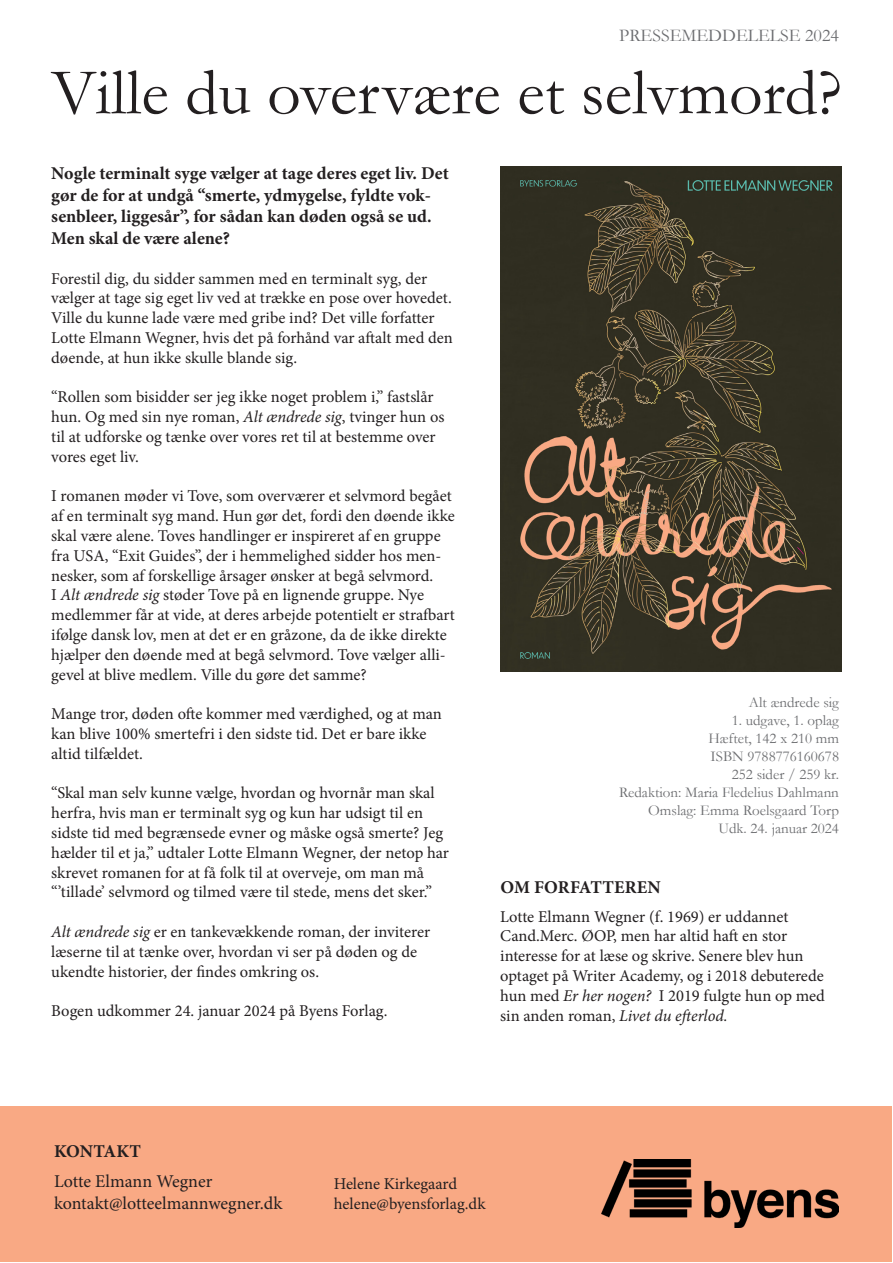
<style>
.page{position:relative;width:893px;height:1263px;background:#fff}
.page>*{position:absolute;margin:0;border:0;box-sizing:border-box;transform-origin:0 0}
.t1{font:66px "Garamond";color:#231f20}
.Paragraph_Style_1{font:700 18px/21.6px "Minion Pro";color:#231f20}
.t2{font:18px "Minion Pro";letter-spacing:-.005em;color:#231f20}
.t3{font:18px "Garamond";color:#6c6d70}
.t4{font:16.5px/19.8px "Minion Pro";color:#231f20}
.t5{font:15px "Garamond";color:#6c6d70}
.s1{font-style:italic}
</style>
<div class="page">
<img style="left:500px;top:166px;width:342px;height:505px">
<div style="left:1px;top:1106px;width:891px;height:156px;background:#f9a984"></div>
<img style="left:602px;top:1159px;width:237px;height:68px">
<p class="t3" style="left:619px;top:23px;width:221px">PRESSEMEDDELELSE 2024</p>
<p class="t1" style="left:51px;top:48px;width:792px">Ville du overvære et selvmord?</p>
<p class="Paragraph_Style_1" style="left:51px;top:162px;width:399px">Nogle terminalt syge vælger at tage deres eget liv. Det gør de for at undgå “smerte, ydmygelse, fyldte vok&shy;senbleer, liggesår”, for sådan kan døden også se ud.<br>Men skal de være alene?</p>
<p class="t4" style="left:51px;top:268px;width:403px">Forestil dig, du sidder sammen med en terminalt syg, der vælger at tage sig eget liv ved at trække en pose over hovedet.<br>Ville du kunne lade være med gribe ind? Det ville forfatter Lotte Elmann Wegner, hvis det på forhånd var aftalt med den døende, at hun ikke skulle blande sig.</p>
<p class="t4" style="left:51px;top:387px;width:395px">“Rollen som bisidder ser jeg ikke noget problem i,” fastslår hun. Og med sin nye roman, <span class="s1">Alt ændrede sig</span>, tvinger hun os til at udforske og tænke over vores ret til at bestemme over vores eget liv.</p>
<p class="t4" style="left:51px;top:486px;width:405px">I romanen møder vi Tove, som overværer et selvmord begået af en terminalt syg mand. Hun gør det, fordi den døende ikke skal være alene. Toves handlinger er inspireret af en gruppe fra USA, “Exit Guides”, der i hemmelighed sidder hos men&shy;nesker, som af forskellige årsager ønsker at begå selvmord.<br>I <span class="s1">Alt ændrede sig</span> støder Tove på en lignende gruppe. Nye medlemmer får at vide, at deres arbejde potentielt er strafbart ifølge dansk lov, men at det er en gråzone, da de ikke direkte hjælper den døende med at begå selvmord. Tove vælger alli&shy;gevel at blive medlem. Ville du gøre det samme?</p>
<p class="t4" style="left:51px;top:704px;width:392px">Mange tror, døden ofte kommer med værdighed, og at man kan blive 100% smertefri i den sidste tid. Det er bare ikke altid tilfældet.</p>
<p class="t4" style="left:51px;top:783px;width:399px">“Skal man selv kunne vælge, hvordan og hvornår man skal herfra, hvis man er terminalt syg og kun har udsigt til en sidste tid med begrænsede evner og måske også smerte? Jeg hælder til et ja,” udtaler Lotte Elmann Wegner, der netop har skrevet romanen for at få folk til at overveje, om man må “’tillade’ selvmord og tilmed være til stede, mens det sker.”</p>
<p class="t4" style="left:51px;top:922px;width:380px"><span class="s1">Alt ændrede sig</span> er en tankevækkende roman, der inviterer læserne til at tænke over, hvordan vi ser på døden og de ukendte historier, der findes omkring os.</p>
<p class="t4" style="left:51px;top:1001px;width:338px">Bogen udkommer 24. januar 2024 på Byens Forlag.</p>
<p class="t5" style="left:749px;top:692px;width:91px">Alt ændrede sig</p>
<p class="t5" style="left:732px;top:710px;width:109px">1. udgave, 1. oplag</p>
<p class="t5" style="left:708px;top:728px;width:132px">Hæftet, 142 x 210 mm</p>
<p class="t5" style="left:710px;top:746px;width:130px">ISBN 9788776160678</p>
<p class="t5" style="left:732px;top:764px;width:109px">252 sider / 259 kr.</p>
<p class="t5" style="left:619px;top:782px;width:221px">Redaktion: Maria Fledelius Dahlmann</p>
<p class="t5" style="left:648px;top:800px;width:192px">Omslag: Emma Roelsgaard Torp</p>
<p class="t5" style="left:718px;top:818px;width:122px">Udk. 24. januar 2024</p>
<p class="Paragraph_Style_1" style="left:500px;top:876px;width:162px">OM FORFATTEREN</p>
<p class="t4" style="left:500px;top:906px;width:326px">Lotte Elmann Wegner (f. 1969) er uddannet Cand.Merc. ØOP, men har altid haft en stor interesse for at læse og skrive. Senere blev hun optaget på Writer Academy, og i 2018 debuterede hun med <span class="s1">Er her nogen?</span> I 2019 fulgte hun op med sin anden roman, <span class="s1">Livet du efterlod.</span></p>
<p class="Paragraph_Style_1" style="left:54px;top:1140px;width:88px">KONTAKT</p>
<p class="t2" style="left:54px;top:1169px;width:160px">Lotte Elmann Wegner</p>
<p class="t2" style="left:54px;top:1191px;width:230px">kontakt@lotteelmannwegner.dk</p>
<p class="t4" style="left:334px;top:1174px;width:125px">Helene Kirkegaard</p>
<p class="t4" style="left:334px;top:1194px;width:153px">helene@byensforlag.dk</p>
</div>
